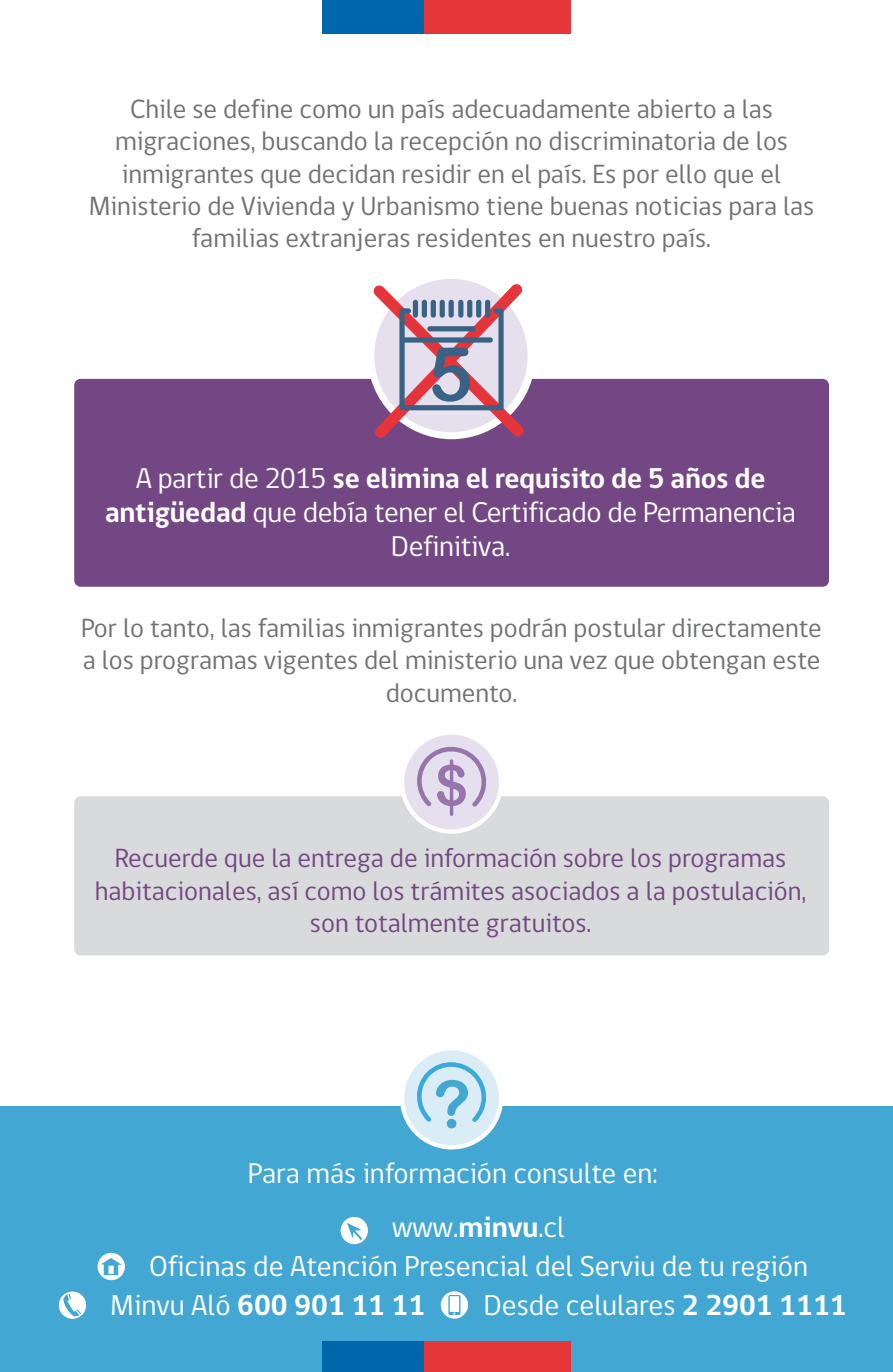
<style>
.page{position:relative;width:893px;height:1372px;background:#fff}
.page>*{position:absolute;margin:0;border:0;box-sizing:border-box;transform-origin:0 0}
.t1{font:65.7px "Arial Rounded MT Bold";color:#43a7d4}
.t2{font:56.02px "Arial Rounded MT Bold";color:#9774ab}
.t3{font:29.47px "gob CL";color:#fff}
.t4{font:700 29.47px "gob CL";color:#fff}
.t5{font:29.25px/33.8px "gob CL";letter-spacing:-.01em;color:#fff;text-align:center}
.t6{font:27px/32.4px "gob CL";color:#707173;text-align:center}
.t7{font:27px/32.4px "gob CL";color:#734783;text-align:center}
.s1{font-weight:700}
.s2{font-weight:400}
</style>
<div class="page">
<div style="left:0;top:1105px;width:893px;height:266px;background:#43a7d4"></div>
<div style="left:74px;top:796px;width:755px;height:159px;background:#d9dadb;border-radius:6px"></div>
<div style="left:74px;top:379px;width:755px;height:207px;background:#734783;border-radius:6px"></div>
<div style="left:400px;top:730px;width:103px;height:103px;background:#fff;border-radius:50%"></div>
<div style="left:400px;top:1046px;width:103px;height:103px;background:#fff;border-radius:50%"></div>
<div style="left:322px;top:1340px;width:102px;height:31px;background:#0067ad"></div>
<div style="left:424px;top:1340px;width:147px;height:31px;background:#e5363a"></div>
<div style="left:322px;top:0;width:102px;height:34px;background:#0067ad"></div>
<div style="left:424px;top:0;width:147px;height:34px;background:#e5363a"></div>
<div style="left:404px;top:1050px;width:95px;height:95px;background:#daedf6;border-radius:50%"></div>
<svg style="left:410px;top:1054px;width:77px;height:71px"></svg>
<div style="left:404px;top:734px;width:95px;height:95px;background:#e6dfee;border-radius:50%"></div>
<svg style="left:410px;top:739px;width:77px;height:69px"></svg>
<svg style="left:98px;top:1252px;width:27px;height:28px"></svg>
<svg style="left:101px;top:1257px;width:21px;height:17px"></svg>
<div style="left:341px;top:1216px;width:27px;height:28px;background:#fff;border-radius:50%"></div>
<svg style="left:347px;top:1222px;width:15px;height:17px"></svg>
<div style="left:59px;top:1291px;width:27px;height:27px;background:#fff;border-radius:50%"></div>
<svg style="left:63px;top:1293px;width:18px;height:23px"></svg>
<svg style="left:441px;top:1291px;width:27px;height:27px"></svg>
<svg style="left:448px;top:1294px;width:12px;height:20px"></svg>
<svg style="left:363px;top:279px;width:171px;height:161px"></svg>
<div style="left:401px;top:337px;width:92px;height:5px;background:#386384;border-radius:3px"></div>
<div style="left:413px;top:300px;width:5px;height:17px;background:#386384;border-radius:3px"></div>
<div style="left:422px;top:300px;width:5px;height:17px;background:#386384;border-radius:3px"></div>
<div style="left:431px;top:300px;width:5px;height:17px;background:#386384;border-radius:3px"></div>
<div style="left:440px;top:300px;width:5px;height:17px;background:#386384;border-radius:3px"></div>
<div style="left:449px;top:300px;width:5px;height:17px;background:#386384;border-radius:3px"></div>
<div style="left:458px;top:300px;width:5px;height:17px;background:#386384;border-radius:3px"></div>
<div style="left:467px;top:300px;width:5px;height:17px;background:#386384;border-radius:3px"></div>
<div style="left:476px;top:300px;width:5px;height:17px;background:#386384;border-radius:3px"></div>
<div style="left:485px;top:300px;width:5px;height:17px;background:#386384;border-radius:3px"></div>
<div style="left:427px;top:326px;width:49px;height:5px;background:#386384;border-radius:3px"></div>
<p class="t6" style="left:89px;top:93px;width:727px">Chile se define como un país adecuadamente abierto a las migraciones, buscando la recepción no discriminatoria de los inmigrantes que decidan residir en el país. Es por ello que el Ministerio de Vivienda y Urbanismo tiene buenas noticias para las familias extranjeras residentes en nuestro país.</p>
<p class="t5" style="left:105px;top:462px;width:692px">A partir de 2015 <span class="s1">se elimina el requisito de 5 años de antigüedad</span> que debía tener el Certificado de Permanencia<br>Definitiva.</p>
<p class="t6" style="left:81px;top:612px;width:742px">Por lo tanto, las familias inmigrantes podrán postular directamente a los programas vigentes del ministerio una vez que obtengan este documento.</p>
<h2 class="t2" style="left:435px;top:752px;width:35px">$</h2>
<p class="t7" style="left:95px;top:842px;width:713px">Recuerde que la entrega de información sobre los programas habitacionales, así como los trámites asociados a la postulación, son totalmente gratuitos.</p>
<h1 class="t1" style="left:433px;top:1065px;width:39px">?</h1>
<p class="t5" style="left:248px;top:1157px;width:411px">Para más información consulte en:</p>
<p class="t3" style="left:392px;top:1207px;width:174px">www.<span class="s1">minvu</span>.cl</p>
<p class="t3" style="left:149px;top:1245px;width:660px">Oficinas de Atención Presencial del Serviu de tu región</p>
<p class="t4" style="left:110px;top:1284px;width:317px"><span class="s2">Minvu Aló</span> 600 901 11 11</p>
<p class="t3" style="left:484px;top:1284px;width:364px">Desde celulares <span class="s1">2 2901 1111</span></p>
</div>
